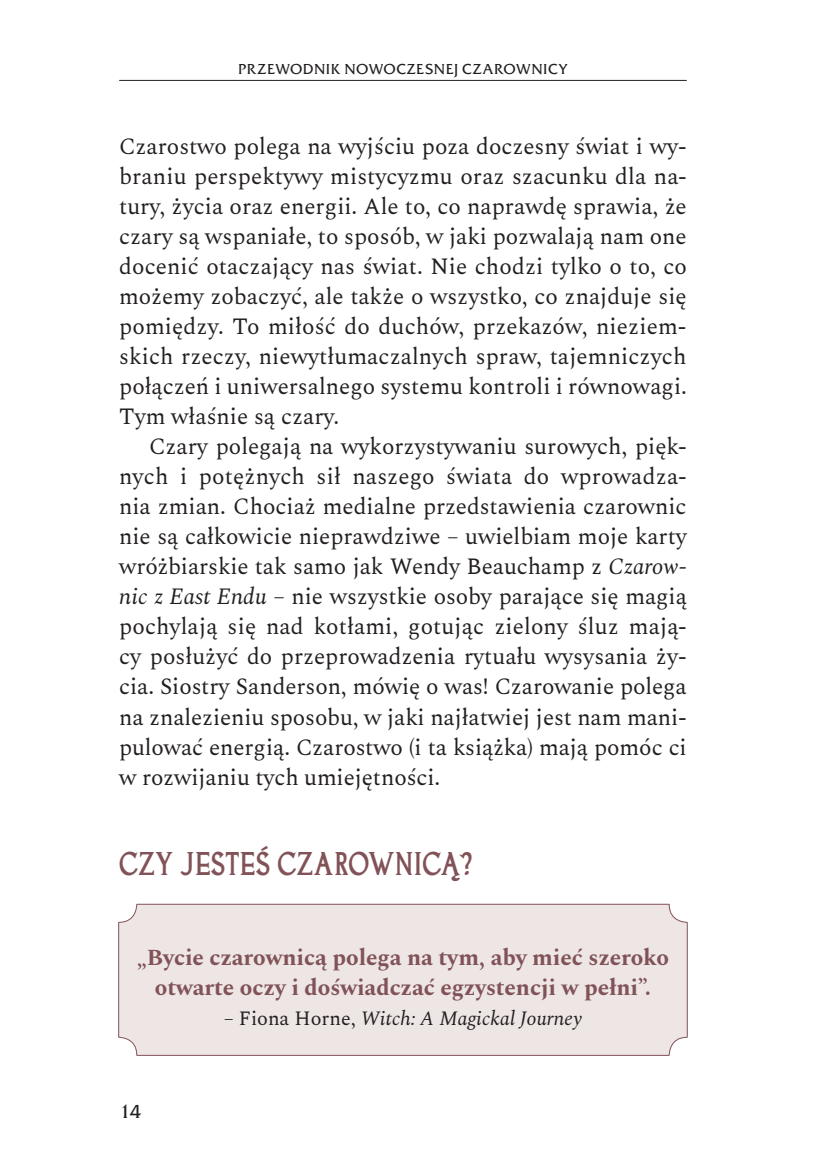
<style>
.page{position:relative;width:823px;height:1163px;background:#fff}
.page>*{position:absolute;margin:0;border:0;box-sizing:border-box;transform-origin:0 0}
.t1{font:700 30px "Goodfish";letter-spacing:.025em;color:#815257}
.t2{font:23px/30px "Spectral";color:#231f20}
.t3{font:700 23px/30px "Spectral";letter-spacing:-.005em;color:#815257;text-align:center}
.t4{font:italic 20px "Spectral";color:#231f20}
.t5{font:18.8px "Friz Quadrata TOT";color:#231f20}
.t6{font:14.4px "Friz Quadrata TOT";letter-spacing:.03em;color:#231f20}
.s1{font-style:italic}
.s2{font-style:normal}
</style>
<div class="page">
<hr style="left:119px;top:80px;width:567px;height:1px;background:#231f20">
<div style="left:118px;top:903px;width:569px;height:153px;background:#ede6e5"></div>
<p class="t6" style="left:238px;top:60px;width:330px">PRZEWODNIK NOWOCZESNEJ CZAROWNICY</p>
<p class="t2" style="left:119px;top:130px;width:569px">Czarostwo polega na wyjściu poza doczesny świat i wy&shy;braniu perspektywy mistycyzmu oraz szacunku dla na&shy;tury, życia oraz energii. Ale to, co naprawdę sprawia, że czary są wspaniałe, to sposób, w jaki pozwalają nam one docenić otaczający nas świat. Nie chodzi tylko o to, co możemy zobaczyć, ale także o wszystko, co znajduje się pomiędzy. To miłość do duchów, przekazów, nieziem&shy;skich rzeczy, niewytłumaczalnych spraw, tajemniczych połączeń i uniwersalnego systemu kontroli i równowagi.<br>Tym właśnie są czary.</p>
<p class="t2" style="left:119px;top:430px;width:569px;text-align:justify;text-indent:30px">Czary polegają na wykorzystywaniu surowych, pięk&shy;nych i potężnych sił naszego świata do wprowadza&shy;nia zmian. Chociaż medialne przedstawienia czarownic nie są całkowicie nieprawdziwe – uwielbiam moje karty wróżbiarskie tak samo jak Wendy Beauchamp z <span class="s1">Czarow&shy;nic z East Endu</span> – nie wszystkie osoby parające się magią pochylają się nad kotłami, gotując zielony śluz mają&shy;cy posłużyć do przeprowadzenia rytuału wysysania ży&shy;cia. Siostry Sanderson, mówię o was! Czarowanie polega na znalezieniu sposobu, w jaki najłatwiej jest nam mani&shy;pulować energią. Czarostwo (i ta książka) mają pomóc ci w rozwijaniu tych umiejętności.</p>
<h1 class="t1" style="left:119px;top:845px;width:354px">CZY JESTEŚ CZAROWNICĄ?</h1>
<p class="t3" style="left:137px;top:940px;width:533px">„Bycie czarownicą polega na tym, aby mieć szeroko otwarte oczy i doświadczać egzystencji w pełni”.</p>
<p class="t4" style="left:224px;top:1003px;width:359px"><span class="s2">– Fiona Horne,</span> Witch: A Magickal Journey</p>
<p class="t5" style="left:119px;top:1099px;width:24px">14</p>
</div>
